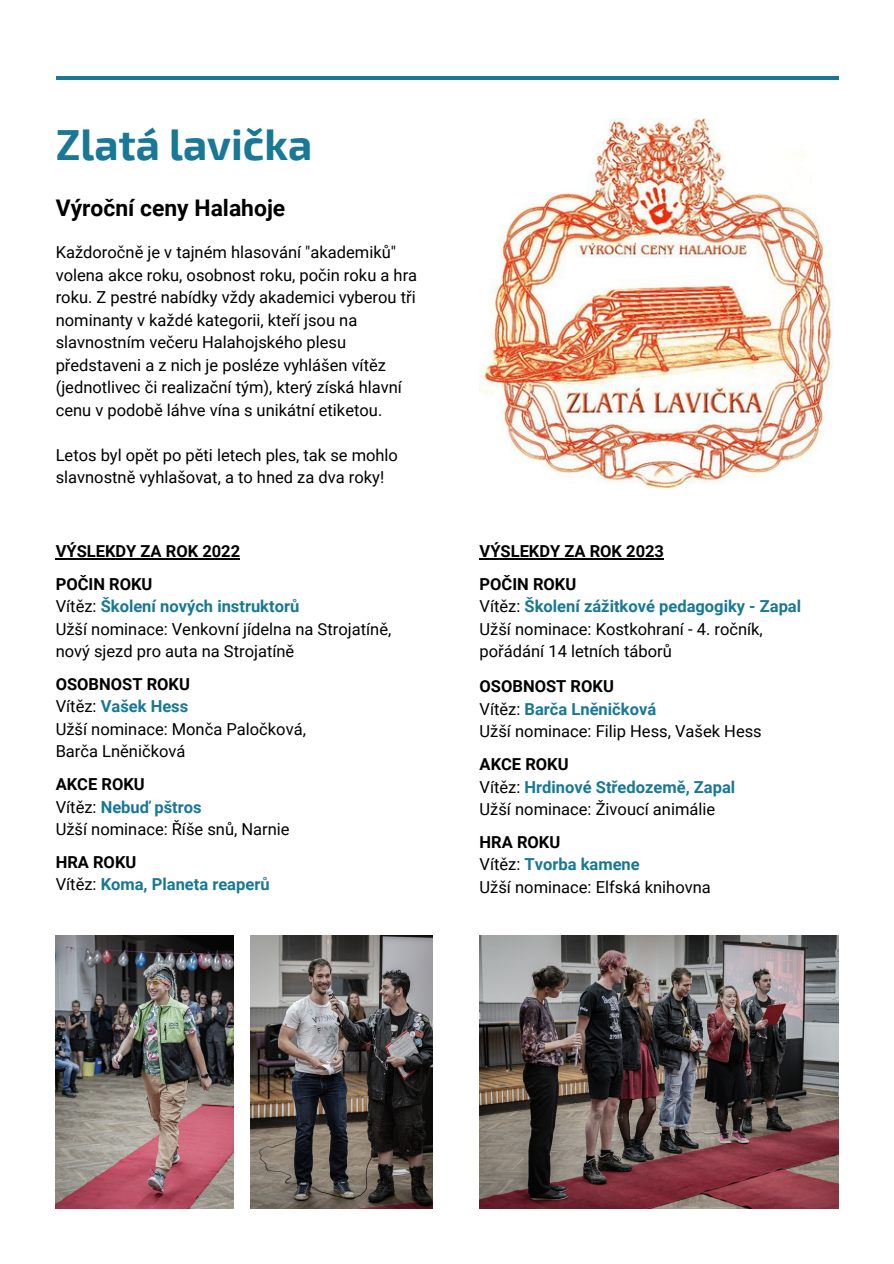
<style>
.page{position:relative;width:894px;height:1264px;background:#fff}
.page>*{position:absolute;margin:0;border:0;box-sizing:border-box;transform-origin:0 0}
.t1{font:700 42.45px "Exo 2";color:#187895}
.t2{font:700 22.8px "Roboto";color:#000}
.t3{font:16.5px/22.5px "Roboto";color:#000}
.t4{font:700 16.5px "Roboto";color:#187895}
.t5{font:700 16.5px "Roboto";color:#000}
.s1{font-weight:400;color:#000}
</style>
<div class="page">
<hr style="left:56px;top:76px;width:782px;height:4px;background:#187895">
<img style="left:479px;top:118px;width:354px;height:369px">
<img style="left:479px;top:935px;width:359px;height:273px">
<img style="left:250px;top:935px;width:182px;height:273px">
<img style="left:56px;top:935px;width:177px;height:273px">
<hr style="left:479px;top:558px;width:185px;height:2px;background:#000">
<hr style="left:56px;top:558px;width:184px;height:2px;background:#000">
<p class="t1" style="left:56px;top:117px;width:258px">Zlatá lavička</p>
<p class="t2" style="left:56px;top:195px;width:231px">Výroční ceny Halahoje</p>
<h3 class="t3" style="left:56px;top:241px;width:363px">Každoročně je v tajném hlasování "akademiků" volena akce roku, osobnost roku, počin roku a hra roku. Z pestré nabídky vždy akademici vyberou tři nominanty v každé kategorii, kteří jsou na slavnostním večeru Halahojského plesu představeni a z nich je posléze vyhlášen vítěz (jednotlivec či realizační tým), který získá hlavní cenu v podobě láhve vína s unikátní etiketou.</h3>
<p class="t3" style="left:56px;top:444px;width:344px">Letos byl opět po pěti letech ples, tak se mohlo slavnostně vyhlašovat, a to hned za dva roky!</p>
<h3 class="t5" style="left:56px;top:542px;width:186px">VÝSLEKDY ZA ROK 2022</h3>
<p class="t5" style="left:56px;top:574px;width:98px">POČIN ROKU</p>
<p class="t4" style="left:56px;top:597px;width:245px"><span class="s1">Vítěz:</span> Školení nových instruktorů</p>
<p class="t3" style="left:56px;top:618px;width:337px">Užší nominace: Venkovní jídelna na Strojatíně,</p>
<p class="t3" style="left:56px;top:640px;width:240px">nový sjezd pro auta na Strojatíně</p>
<p class="t5" style="left:56px;top:674px;width:136px">OSOBNOST ROKU</p>
<p class="t4" style="left:56px;top:697px;width:134px"><span class="s1">Vítěz:</span> Vašek Hess</p>
<p class="t3" style="left:56px;top:718px;width:251px">Užší nominace: Monča Paločková,</p>
<p class="t3" style="left:56px;top:740px;width:131px">Barča Lněničková</p>
<p class="t5" style="left:56px;top:774px;width:90px">AKCE ROKU</p>
<p class="t4" style="left:56px;top:797px;width:147px"><span class="s1">Vítěz:</span> Nebuď pštros</p>
<p class="t3" style="left:56px;top:818px;width:235px">Užší nominace: Říše snů, Narnie</p>
<p class="t5" style="left:56px;top:852px;width:82px">HRA ROKU</p>
<p class="t4" style="left:56px;top:874px;width:215px"><span class="s1">Vítěz:</span> Koma, Planeta reaperů</p>
<p class="t5" style="left:479px;top:542px;width:186px">VÝSLEKDY ZA ROK 2023</p>
<p class="t5" style="left:479px;top:574px;width:98px">POČIN ROKU</p>
<p class="t4" style="left:479px;top:597px;width:323px"><span class="s1">Vítěz:</span> Školení zážitkové pedagogiky - Zapal</p>
<p class="t3" style="left:479px;top:618px;width:285px">Užší nominace: Kostkohraní - 4. ročník,</p>
<p class="t3" style="left:479px;top:640px;width:194px">pořádání 14 letních táborů</p>
<p class="t5" style="left:479px;top:677px;width:136px">OSOBNOST ROKU</p>
<p class="t4" style="left:479px;top:699px;width:178px"><span class="s1">Vítěz:</span> Barča Lněničková</p>
<p class="t3" style="left:479px;top:720px;width:283px">Užší nominace: Filip Hess, Vašek Hess</p>
<p class="t5" style="left:479px;top:754px;width:90px">AKCE ROKU</p>
<p class="t4" style="left:479px;top:777px;width:257px"><span class="s1">Vítěz:</span> Hrdinové Středozemě, Zapal</p>
<p class="t3" style="left:479px;top:798px;width:237px">Užší nominace: Živoucí animálie</p>
<p class="t5" style="left:479px;top:832px;width:82px">HRA ROKU</p>
<p class="t4" style="left:479px;top:854px;width:162px"><span class="s1">Vítěz:</span> Tvorba kamene</p>
<p class="t3" style="left:479px;top:875px;width:233px">Užší nominace: Elfská knihovna</p>
</div>
